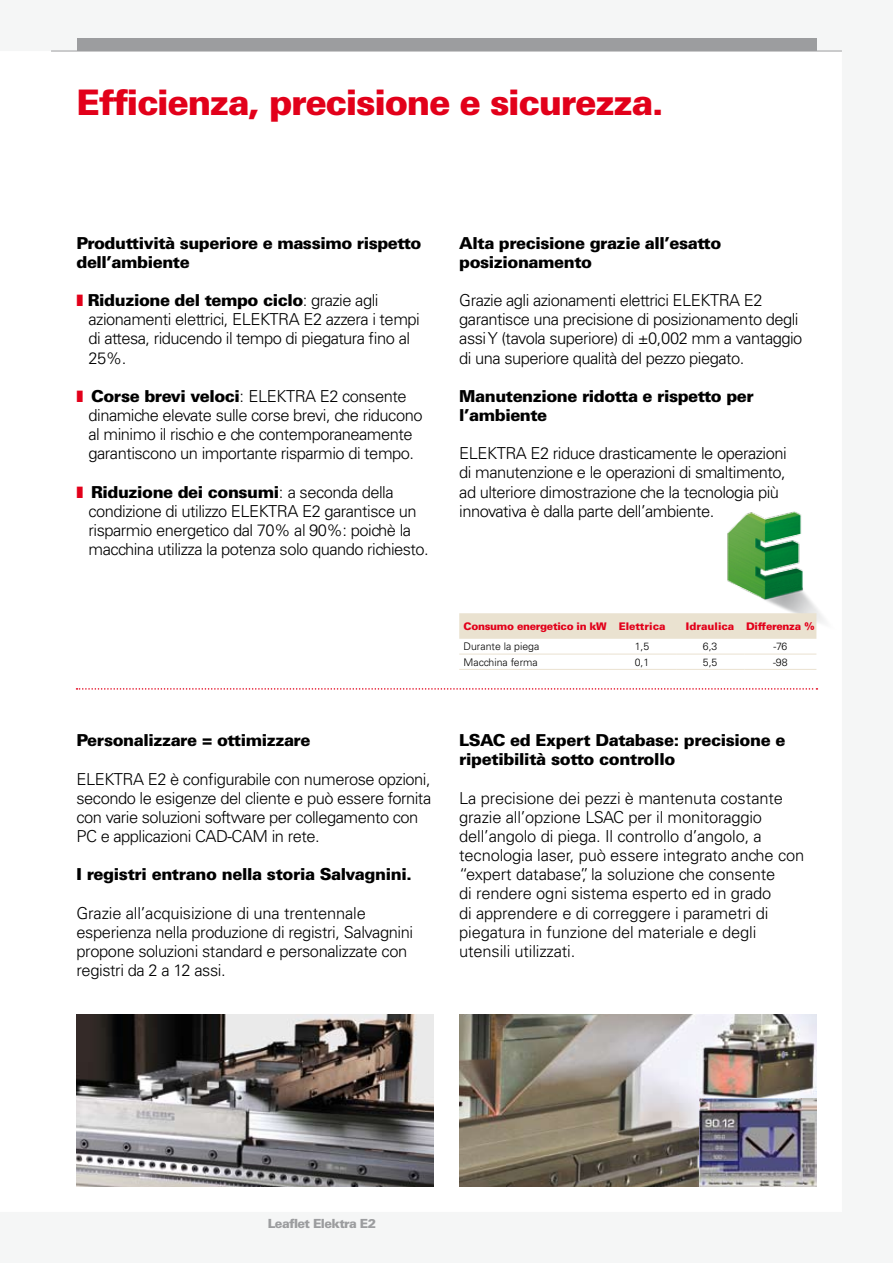
<style>
.page{position:relative;width:893px;height:1263px;background:#fff}
.page>*{position:absolute;margin:0;border:0;box-sizing:border-box;transform-origin:0 0}
.t1{font:900 35.25px "Univers LT";letter-spacing:-.04em;color:#e2001a}
.t2{font:300 16.5px/19.2px "Univers LT";letter-spacing:-.03em;color:#000}
.t3{font:300 16.5px/19.2px "Univers LT";letter-spacing:-.01em;color:#000}
.t4{font:900 16.5px/19.2px "Univers LT";letter-spacing:-.03em;color:#000}
.t5{font:900 12.6px "Univers LT";letter-spacing:-.05em;color:#9c9d9f}
.t6{font:900 10.5px "Univers LT";letter-spacing:-.03em;color:#e2001a}
.t7{font:300 10.5px "Univers LT";color:#000}
.s1{font-weight:900}
</style>
<div class="page">
<hr style="left:51px;top:51px;width:791px;height:1px;background:#9c9d9f">
<div style="left:77px;top:38px;width:739px;height:13px;background:#9c9d9f"></div>
<img style="left:727px;top:511px;width:98px;height:128px">
<svg style="left:459px;top:613px;width:357px;height:26px;background:#eae2d0"></svg>
<hr style="left:459px;top:654px;width:149px;height:1px;background:#eae2d0">
<hr style="left:608px;top:654px;width:68px;height:1px;background:#eae2d0">
<hr style="left:676px;top:654px;width:68px;height:1px;background:#eae2d0">
<hr style="left:744px;top:654px;width:72px;height:1px;background:#eae2d0">
<hr style="left:459px;top:669px;width:149px;height:1px;background:#eae2d0">
<hr style="left:608px;top:669px;width:68px;height:1px;background:#eae2d0">
<hr style="left:676px;top:669px;width:68px;height:1px;background:#eae2d0">
<hr style="left:744px;top:669px;width:72px;height:1px;background:#eae2d0">
<svg style="left:77px;top:688px;width:740px;height:2px"></svg>
<img style="left:77px;top:1014px;width:357px;height:172px">
<img style="left:459px;top:1014px;width:357px;height:172px">
<img style="left:699px;top:1098px;width:117px;height:88px">
<h1 class="t1" style="left:77px;top:80px;width:589px">Efficienza, precisione e sicurezza.</h1>
<p class="t4" style="left:77px;top:233px;width:346px">Produttività superiore e massimo rispetto dell’ambiente</p>
<p class="t2" style="left:88px;top:291px;width:333px"><span class="s1">Riduzione del tempo ciclo</span>: grazie agli azionamenti elettrici, ELEKTRA E2 azzera i tempi di attesa, riducendo il tempo di piegatura fino al 25%.</p>
<p class="t2" style="left:89px;top:386px;width:335px"><span class="s1">Corse brevi veloci</span>: ELEKTRA E2 consente dinamiche elevate sulle corse brevi, che riducono al minimo il rischio e che contemporaneamente garantiscono un importante risparmio di tempo.</p>
<p class="t2" style="left:89px;top:482px;width:342px"><span class="s1">Riduzione dei consumi</span>: a seconda della condizione di utilizzo ELEKTRA E2 garantisce un risparmio energetico dal 70% al 90%: poichè la macchina utilizza la potenza solo quando richiesto.</p>
<p class="t4" style="left:77px;top:731px;width:236px">Personalizzare = ottimizzare</p>
<p class="t2" style="left:77px;top:769px;width:356px">ELEKTRA E2 è configurabile con numerose opzioni, secondo le esigenze del cliente e può essere fornita con varie soluzioni software per collegamento con PC e applicazioni CAD-CAM in rete.</p>
<p class="t4" style="left:77px;top:864px;width:337px">I registri entrano nella storia Salvagnini.</p>
<p class="t2" style="left:77px;top:903px;width:338px">Grazie all’acquisizione di una trentennale esperienza nella produzione di registri, Salvagnini propone soluzioni standard e personalizzate con registri da 2 a 12 assi.</p>
<p class="t4" style="left:459px;top:233px;width:264px">Alta precisione grazie all’esatto posizionamento</p>
<p class="t2" style="left:459px;top:291px;width:345px">Grazie agli azionamenti elettrici ELEKTRA E2 garantisce una precisione di posizionamento degli assi Y (tavola superiore) di ±0,002 mm a vantaggio di una superiore qualità del pezzo piegato.</p>
<p class="t4" style="left:459px;top:386px;width:296px">Manutenzione ridotta e rispetto per l’ambiente</p>
<p class="t2" style="left:459px;top:444px;width:329px">ELEKTRA E2 riduce drasticamente le operazioni di manutenzione e le operazioni di smaltimento, ad ulteriore dimostrazione che la tecnologia più innovativa è dalla parte dell’ambiente.</p>
<p class="t6" style="left:463px;top:620px;width:204px">Consumo energetico in kW Elettrica</p>
<p class="t6" style="left:686px;top:620px;width:130px">Idraulica Differenza %</p>
<p class="t7" style="left:463px;top:640px;width:77px">Durante la piega</p>
<p class="t7" style="left:635px;top:640px;width:16px">1,5</p>
<p class="t7" style="left:703px;top:640px;width:16px">6,3</p>
<p class="t7" style="left:773px;top:640px;width:15px">-76</p>
<p class="t7" style="left:463px;top:656px;width:76px">Macchina ferma</p>
<p class="t7" style="left:635px;top:656px;width:16px">0,1</p>
<p class="t7" style="left:703px;top:656px;width:16px">5,5</p>
<p class="t7" style="left:773px;top:656px;width:16px">-98</p>
<p class="t4" style="left:459px;top:731px;width:328px">LSAC ed Expert Database: precisione e ripetibilità sotto controllo</p>
<p class="t3" style="left:459px;top:788px;width:347px">La precisione dei pezzi è mantenuta costante grazie all’opzione LSAC per il monitoraggio dell’angolo di piega. Il controllo d’angolo, a tecnologia laser, può essere integrato anche con “expert database”, la soluzione che consente<br>di rendere ogni sistema esperto ed in grado<br>di apprendere e di correggere i parametri di piegatura in funzione del materiale e degli utensili utilizzati.</p>
<p class="t5" style="left:268px;top:1216px;width:110px">Leaflet Elektra E2</p>
</div>
